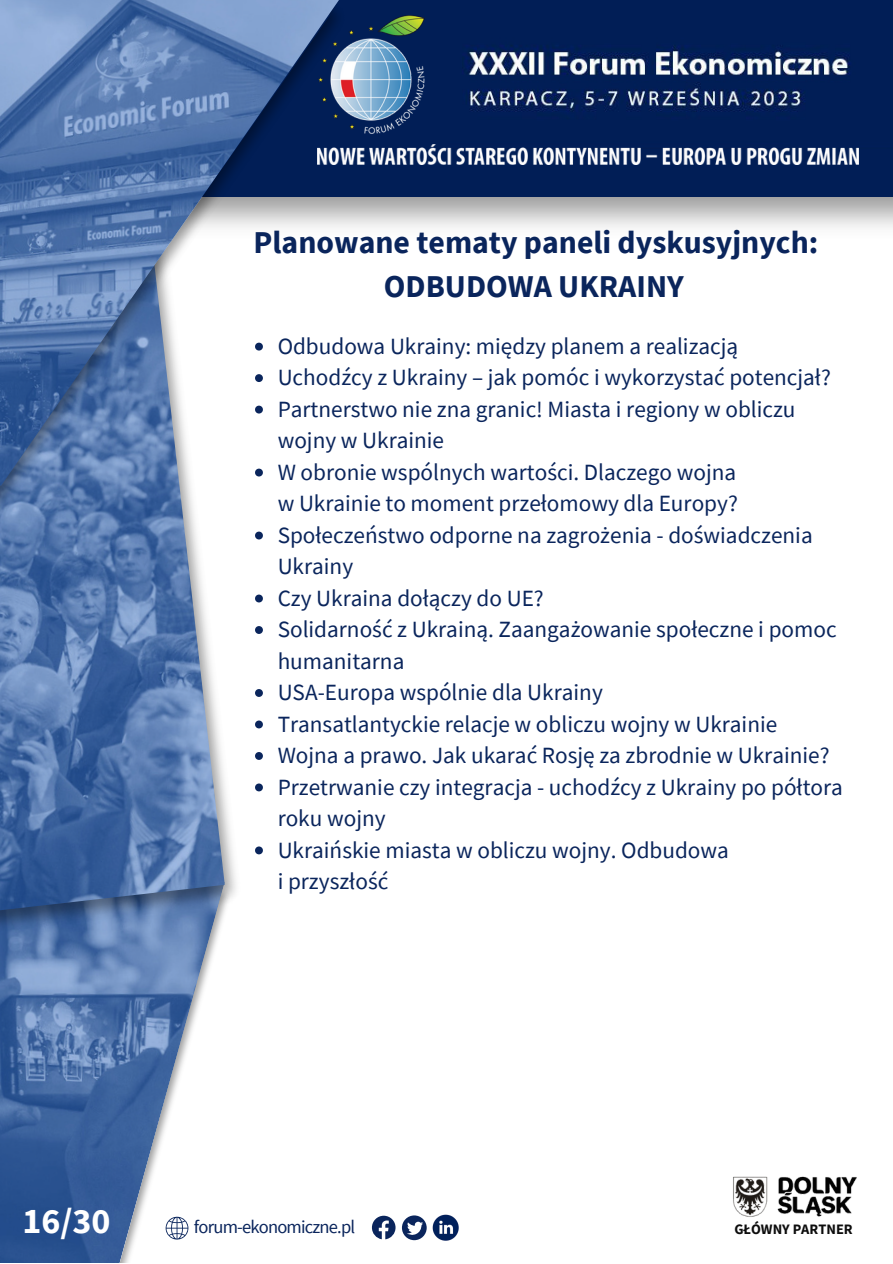
<style>
.page{position:relative;width:893px;height:1264px;background:#fff}
.page>*{position:absolute;margin:0;border:0;box-sizing:border-box;transform-origin:0 0}
.t1{font:700 36px "Source Sans Pro";color:#fff}
.t2{font:700 31.8px "Source Sans Pro";color:#0a255c}
.t3{font:23.25px/31.5px "Source Sans Pro";color:#0a255c}
.t4{font:18.45px "Source Sans Pro";letter-spacing:-.045em;color:#0a255c}
.t5{font:700 14.4px "Source Sans Pro";color:#0d0d0d}
</style>
<div class="page">
<div style="left:376px;top:148px;width:516px;height:49px;background:#011e56"></div>
<img style="left:0;top:957px;width:212px;height:305px">
<img style="left:0;top:563px;width:225px;height:394px">
<img style="left:0;top:164px;width:376px;height:399px">
<img style="left:0;top:0;width:340px;height:486px">
<svg style="left:165px;top:1216px;width:24px;height:23px"></svg>
<svg style="left:372px;top:1215px;width:23px;height:24px"></svg>
<svg style="left:402px;top:1215px;width:24px;height:25px"></svg>
<img style="left:432px;top:1214px;width:27px;height:27px">
<img style="left:733px;top:1176px;width:124px;height:41px">
<svg style="left:255px;top:343px;width:8px;height:7px"></svg>
<svg style="left:255px;top:374px;width:8px;height:8px"></svg>
<svg style="left:255px;top:405px;width:8px;height:8px"></svg>
<svg style="left:255px;top:468px;width:8px;height:8px"></svg>
<svg style="left:255px;top:531px;width:8px;height:8px"></svg>
<svg style="left:255px;top:594px;width:8px;height:8px"></svg>
<svg style="left:255px;top:626px;width:8px;height:8px"></svg>
<svg style="left:255px;top:689px;width:8px;height:8px"></svg>
<svg style="left:255px;top:720px;width:8px;height:8px"></svg>
<svg style="left:255px;top:752px;width:8px;height:8px"></svg>
<svg style="left:255px;top:783px;width:8px;height:8px"></svg>
<svg style="left:255px;top:846px;width:8px;height:8px"></svg>
<img style="left:465px;top:0;width:427px;height:148px">
<img style="left:267px;top:0;width:198px;height:154px">
<img style="left:318px;top:144px;width:540px;height:20px">
<p class="t2" style="left:253px;top:222px;width:566px">Planowane tematy paneli dyskusyjnych:</p>
<p class="t2" style="left:384px;top:266px;width:301px">ODBUDOWA UKRAINY</p>
<p class="t3" style="left:278px;top:330px;width:462px">Odbudowa Ukrainy: między planem a realizacją</p>
<p class="t3" style="left:278px;top:361px;width:554px">Uchodźcy z Ukrainy – jak pomóc i wykorzystać potencjał?</p>
<p class="t3" style="left:278px;top:393px;width:519px">Partnerstwo nie zna granic! Miasta i regiony w obliczu wojny w Ukrainie</p>
<p class="t3" style="left:278px;top:456px;width:461px">W obronie wspólnych wartości. Dlaczego wojna w Ukrainie to moment przełomowy dla Europy?</p>
<p class="t3" style="left:278px;top:519px;width:536px">Społeczeństwo odporne na zagrożenia - doświadczenia<br>Ukrainy</p>
<p class="t3" style="left:278px;top:582px;width:267px">Czy Ukraina dołączy do UE?</p>
<p class="t3" style="left:278px;top:613px;width:560px">Solidarność z Ukrainą. Zaangażowanie społeczne i pomoc humanitarna</p>
<p class="t3" style="left:278px;top:676px;width:326px">USA-Europa wspólnie dla Ukrainy</p>
<p class="t3" style="left:278px;top:707px;width:501px">Transatlantyckie relacje w obliczu wojny w Ukrainie</p>
<p class="t3" style="left:278px;top:739px;width:553px">Wojna a prawo. Jak ukarać Rosję za zbrodnie w Ukrainie?</p>
<p class="t3" style="left:278px;top:770px;width:566px">Przetrwanie czy integracja - uchodźcy z Ukrainy po półtora roku wojny</p>
<p class="t3" style="left:278px;top:833px;width:453px">Ukraińskie miasta w obliczu wojny. Odbudowa i przyszłość</p>
<p class="t1" style="left:22px;top:1196px;width:90px">16/30</p>
<p class="t4" style="left:194px;top:1214px;width:163px">forum-ekonomiczne.pl</p>
<p class="t5" style="left:734px;top:1219px;width:120px">GŁÓWNY PARTNER</p>
</div>
